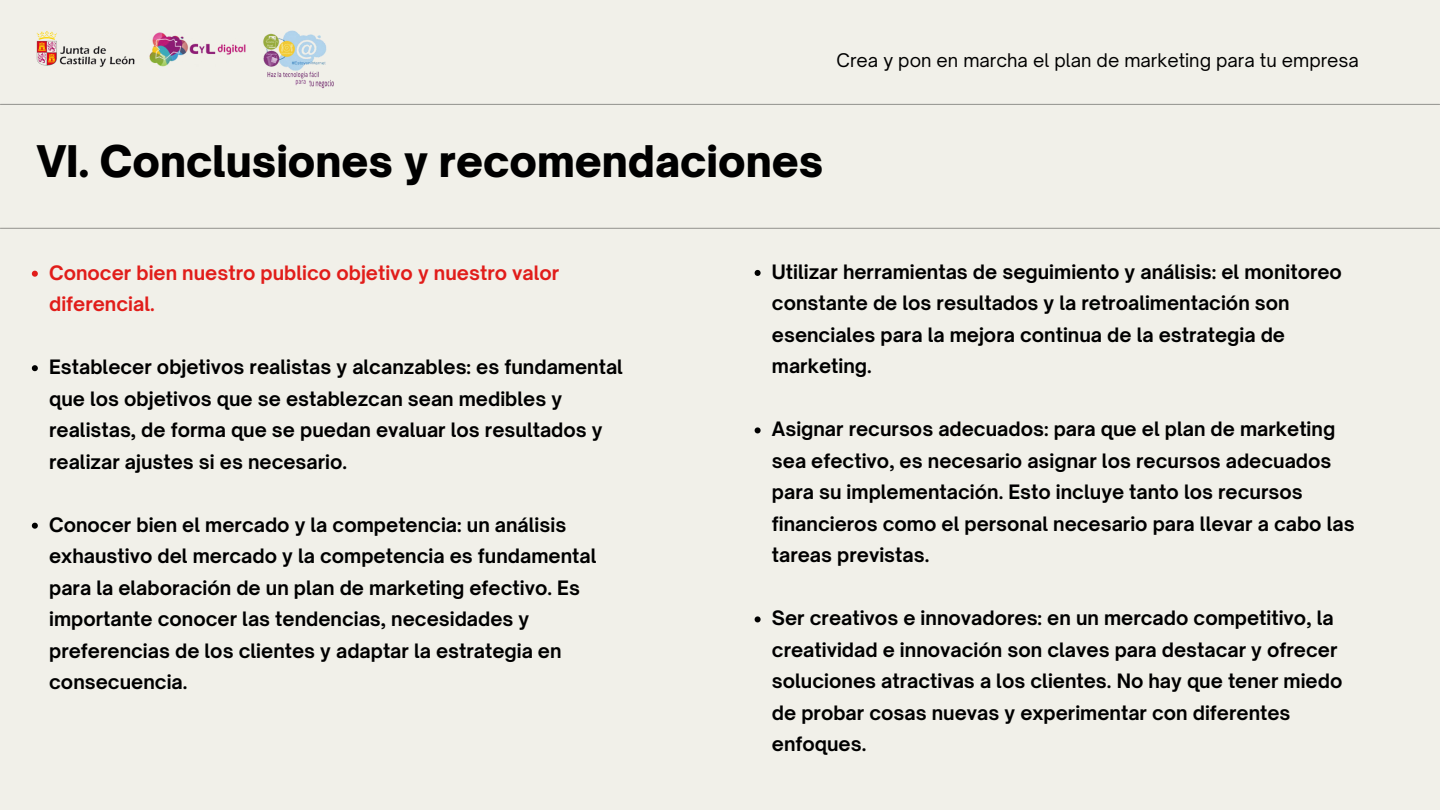
<style>
.page{position:relative;width:1440px;height:810px;background:#f1f0e9}
.page>*{position:absolute;margin:0;border:0;box-sizing:border-box;transform-origin:0 0}
.t1{font:900 41.7px "Open Sauce One";color:#000}
.t2{font:700 19px/31.5px "Open Sauce One";color:#000}
.t3{font:700 19px/31.5px "Open Sauce One";color:#e11d1a}
.t4{font:18px "Open Sauce One";color:#000}
</style>
<div class="page">
<hr style="left:0;top:104px;width:1440px;height:1px;background:#000">
<hr style="left:0;top:228px;width:1440px;height:1px;background:#000">
<svg style="left:32px;top:271px;width:6px;height:6px"></svg>
<svg style="left:32px;top:365px;width:6px;height:6px"></svg>
<svg style="left:32px;top:523px;width:6px;height:6px"></svg>
<svg style="left:755px;top:270px;width:6px;height:6px"></svg>
<svg style="left:755px;top:427px;width:6px;height:6px"></svg>
<svg style="left:755px;top:616px;width:6px;height:6px"></svg>
<img style="left:37px;top:31px;width:97px;height:36px">
<img style="left:149px;top:32px;width:84px;height:34px">
<img style="left:233px;top:30px;width:135px;height:74px">
<p class="t4" style="left:837px;top:49px;width:524px">Crea y pon en marcha el plan de marketing para tu empresa</p>
<h1 class="t1" style="left:37px;top:136px;width:788px">VI. Conclusiones y recomendaciones</h1>
<p class="t3" style="left:49px;top:257px;width:512px">Conocer bien nuestro publico objetivo y nuestro valor diferencial.</p>
<p class="t2" style="left:49px;top:351px;width:575px">Establecer objetivos realistas y alcanzables: es fundamental que los objetivos que se establezcan sean medibles y realistas, de forma que se puedan evaluar los resultados y realizar ajustes si es necesario.</p>
<p class="t2" style="left:49px;top:509px;width:549px">Conocer bien el mercado y la competencia: un análisis exhaustivo del mercado y la competencia es fundamental para la elaboración de un plan de marketing efectivo. Es importante conocer las tendencias, necesidades y preferencias de los clientes y adaptar la estrategia en consecuencia.</p>
<p class="t2" style="left:772px;top:256px;width:572px">Utilizar herramientas de seguimiento y análisis: el monitoreo constante de los resultados y la retroalimentación son esenciales para la mejora continua de la estrategia de marketing.</p>
<p class="t2" style="left:772px;top:413px;width:584px">Asignar recursos adecuados: para que el plan de marketing sea efectivo, es necesario asignar los recursos adecuados para su implementación. Esto incluye tanto los recursos financieros como el personal necesario para llevar a cabo las tareas previstas.</p>
<p class="t2" style="left:772px;top:602px;width:572px">Ser creativos e innovadores: en un mercado competitivo, la creatividad e innovación son claves para destacar y ofrecer soluciones atractivas a los clientes. No hay que tener miedo de probar cosas nuevas y experimentar con diferentes enfoques.</p>
</div>
